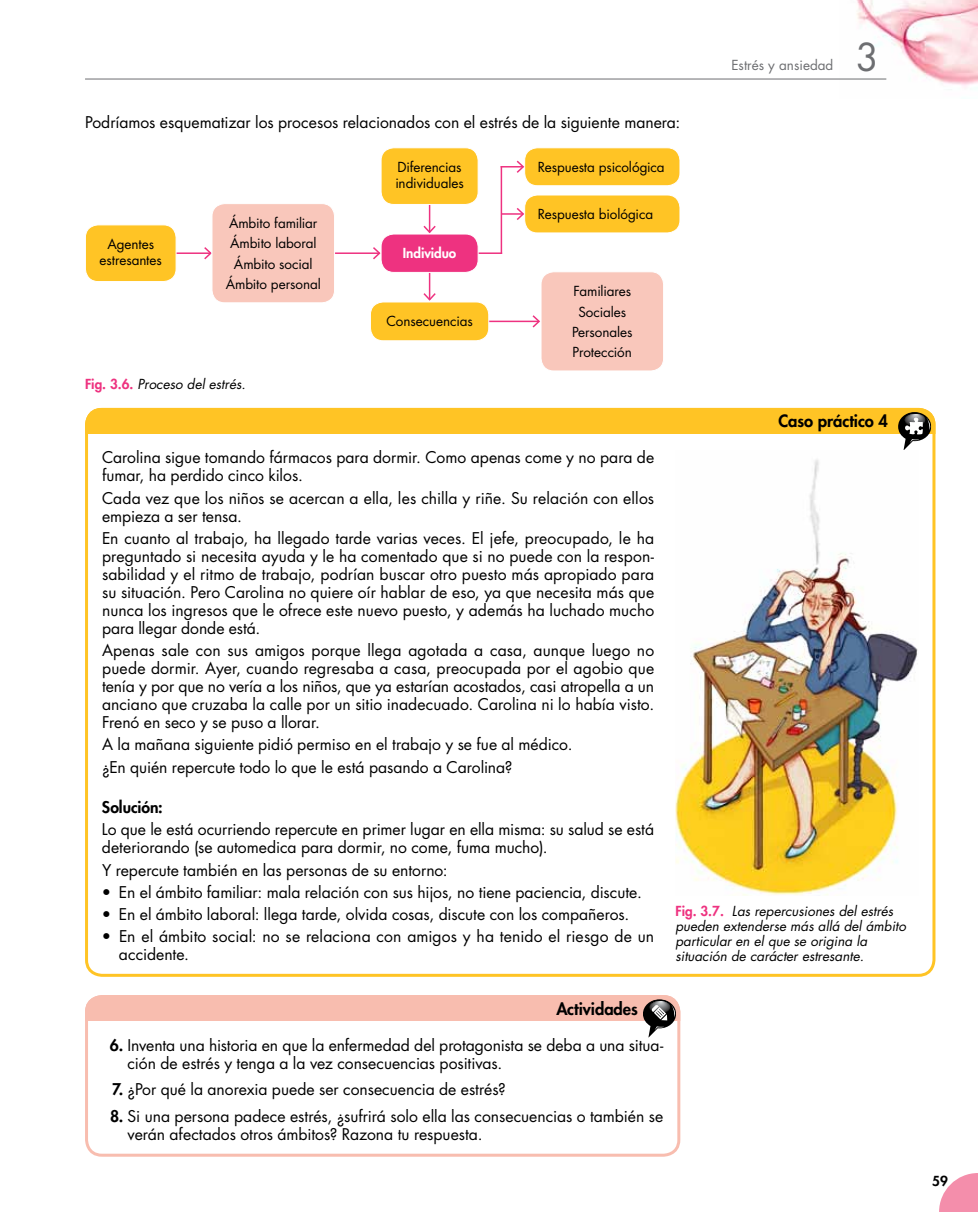
<style>
.page{position:relative;width:978px;height:1212px;background:#fff}
.page>*{position:absolute;margin:0;border:0;box-sizing:border-box;transform-origin:0 0}
.t1{font:37.5px "Futura Std";color:#6d6e71}
.t2{font:800 16.5px "Futura Std";letter-spacing:-.005em;color:#000}
.t3{font:15.75px/18px "Futura Std";color:#000}
.t4{font:800 15.75px "Futura Std";color:#000}
.t5{font:13.5px/20.4px "Futura Std";letter-spacing:-.005em;color:#000;text-align:center}
.t6{font:italic 13.5px/15px "Futura Std";color:#000}
.t7{font:13.5px "Futura Std";color:#6d6e71}
.t8{font:800 13.5px "Futura Std";letter-spacing:-.005em;color:#fff}
.t9{font:800 13.5px "Futura Std";color:#000}
.s1{font-weight:800;font-style:normal;color:#ee3280}
.s2{font-weight:800}
</style>
<div class="page">
<img style="left:840px;top:0;width:138px;height:88px">
<svg style="left:939px;top:1173px;width:39px;height:39px"></svg>
<hr style="left:85px;top:79px;width:801px;height:1px;background:#6d6e71">
<div style="left:85px;top:995px;width:595px;height:25px;background:#f8bdaf"></div>
<svg style="left:643px;top:999px;width:33px;height:39px"></svg>
<div style="left:85px;top:995px;width:595px;height:162px;border:3px solid #f8bdaf;border-radius:16px"></div>
<div style="left:85px;top:408px;width:850px;height:25px;background:#ffc425"></div>
<svg style="left:898px;top:412px;width:33px;height:38px"></svg>
<div style="left:85px;top:408px;width:850px;height:569px;border:3px solid #ffc425;border-radius:16px"></div>
<img style="left:675px;top:459px;width:243px;height:436px">
<div style="left:541px;top:272px;width:123px;height:99px;background:#f9c7bb;border-radius:13px"></div>
<div style="left:541px;top:271px;width:123px;height:100px;border:1px solid #fff;border-radius:13px"></div>
<div style="left:525px;top:148px;width:155px;height:38px;background:#ffc425;border-radius:13px"></div>
<div style="left:524px;top:147px;width:156px;height:39px;border:1px solid #fff;border-radius:13px"></div>
<div style="left:525px;top:195px;width:155px;height:38px;background:#ffc425;border-radius:13px"></div>
<div style="left:524px;top:195px;width:156px;height:38px;border:1px solid #fff;border-radius:13px"></div>
<hr style="left:118px;top:252px;width:93px;height:2px;background:#ee3280">
<svg style="left:203px;top:247px;width:9px;height:13px"></svg>
<hr style="left:287px;top:252px;width:92px;height:2px;background:#ee3280">
<svg style="left:371px;top:247px;width:10px;height:13px"></svg>
<hr style="left:417px;top:321px;width:122px;height:1px;background:#ee3280">
<svg style="left:531px;top:315px;width:9px;height:13px"></svg>
<hr style="left:444px;top:252px;width:58px;height:2px;background:#ee3280">
<svg style="left:502px;top:159px;width:23px;height:15px"></svg>
<hr style="left:501px;top:166px;width:1px;height:88px;background:#ee3280">
<hr style="left:501px;top:213px;width:22px;height:2px;background:#ee3280">
<svg style="left:515px;top:206px;width:10px;height:16px"></svg>
<div style="left:85px;top:225px;width:91px;height:57px;background:#ffc425;border-radius:13px"></div>
<div style="left:85px;top:224px;width:91px;height:58px;border:1px solid #fff;border-radius:13px"></div>
<div style="left:212px;top:204px;width:123px;height:99px;background:#f9c7bb;border-radius:13px"></div>
<div style="left:212px;top:203px;width:123px;height:100px;border:1px solid #fff;border-radius:13px"></div>
<hr style="left:429px;top:160px;width:1px;height:72px;background:#ee3280">
<svg style="left:423px;top:224px;width:13px;height:10px"></svg>
<hr style="left:429px;top:253px;width:1px;height:47px;background:#ee3280">
<svg style="left:423px;top:291px;width:13px;height:10px"></svg>
<div style="left:370px;top:302px;width:119px;height:39px;background:#ffc425;border-radius:13px"></div>
<div style="left:370px;top:302px;width:119px;height:39px;border:1px solid #fff;border-radius:13px"></div>
<div style="left:381px;top:148px;width:97px;height:56px;background:#ffc425;border-radius:13px"></div>
<div style="left:381px;top:147px;width:97px;height:58px;border:1px solid #fff;border-radius:13px"></div>
<div style="left:381px;top:234px;width:97px;height:38px;background:#ee3280;border-radius:13px"></div>
<div style="left:381px;top:234px;width:97px;height:39px;border:1px solid #fff;border-radius:13px"></div>
<p class="t3" style="left:85px;top:113px;width:597px">Podríamos esquematizar los procesos relacionados con el estrés de la siguiente manera:</p>
<p class="t5" style="left:100px;top:236px;width:64px;line-height:16.2px">Agentes estresantes</p>
<p class="t5" style="left:226px;top:213px;width:97px">Ámbito familiar<br>Ámbito laboral<br>Ámbito social<br>Ámbito personal</p>
<p class="t6" style="left:85px;top:377px;width:162px"><span class="s1">Fig. 3.6.</span> Proceso del estrés.</p>
<p class="t5" style="left:395px;top:159px;width:70px;line-height:16.2px;text-align:left">Diferencias individuales</p>
<p class="t8" style="left:403px;top:245px;width:55px">Individuo</p>
<p class="t5" style="left:386px;top:311px;width:88px">Consecuencias</p>
<p class="t5" style="left:538px;top:157px;width:128px">Respuesta psicológica</p>
<p class="t5" style="left:538px;top:204px;width:117px">Respuesta biológica</p>
<p class="t5" style="left:572px;top:281px;width:62px">Familiares<br>Sociales<br>Personales<br>Protección</p>
<p class="t7" style="left:731px;top:56px;width:104px">Estrés y ansiedad</p>
<h1 class="t1" style="left:856px;top:33px;width:25px">3</h1>
<p class="t2" style="left:779px;top:411px;width:111px">Caso práctico 4</p>
<p class="t3" style="left:102px;top:449px;width:554px">Carolina sigue tomando fármacos para dormir. Como apenas come y no para de fumar, ha perdido cinco kilos.</p>
<p class="t3" style="left:102px;top:489px;width:554px">Cada vez que los niños se acercan a ella, les chilla y riñe. Su relación con ellos empieza a ser tensa.</p>
<p class="t3" style="left:102px;top:529px;width:554px;text-align:justify">En cuanto al trabajo, ha llegado tarde varias veces. El jefe, preocupado, le ha preguntado si necesita ayuda y le ha comentado que si no puede con la respon&shy;sabilidad y el ritmo de trabajo, podrían buscar otro puesto más apropiado para su situación. Pero Carolina no quiere oír hablar de eso, ya que necesita más que nunca los ingresos que le ofrece este nuevo puesto, y además ha luchado mucho para llegar donde está.</p>
<p class="t3" style="left:102px;top:641px;width:554px;text-align:justify">Apenas sale con sus amigos porque llega agotada a casa, aunque luego no puede dormir. Ayer, cuando regresaba a casa, preocupada por el agobio que tenía y por que no vería a los niños, que ya estarían acostados, casi atropella a un anciano que cruzaba la calle por un sitio inadecuado. Carolina ni lo había visto.<br>Frenó en seco y se puso a llorar.</p>
<p class="t3" style="left:102px;top:734px;width:472px;line-height:22.2px">A la mañana siguiente pidió permiso en el trabajo y se fue al médico. ¿En quién repercute todo lo que le está pasando a Carolina?</p>
<p class="t4" style="left:102px;top:797px;width:62px">Solución:</p>
<p class="t3" style="left:102px;top:821px;width:554px">Lo que le está ocurriendo repercute en primer lugar en ella misma: su salud se está deteriorando (se automedica para dormir, no come, fuma mucho).</p>
<p class="t3" style="left:102px;top:861px;width:347px">Y repercute también en las personas de su entorno:</p>
<p class="t3" style="left:102px;top:883px;width:541px">• En el ámbito familiar: mala relación con sus hijos, no tiene paciencia, discute.</p>
<p class="t3" style="left:102px;top:905px;width:529px">• En el ámbito laboral: llega tarde, olvida cosas, discute con los compañeros.</p>
<p class="t3" style="left:119px;top:928px;width:537px;text-indent:-17px">• En el ámbito social: no se relaciona con amigos y ha tenido el riesgo de un accidente.</p>
<p class="t6" style="left:675px;top:904px;width:232px"><span class="s1">Fig. 3.7.</span> Las repercusiones del estrés pueden extenderse más allá del ámbito particular en el que se origina la situación de carácter estresante.</p>
<p class="t2" style="left:556px;top:998px;width:83px">Actividades</p>
<p class="t3" style="left:128px;top:1036px;width:537px;text-indent:-18px"><span class="s2">6.</span> Inventa una historia en que la enfermedad del protagonista se deba a una situa&shy;ción de estrés y tenga a la vez consecuencias positivas.</p>
<p class="t3" style="left:112px;top:1080px;width:395px"><span class="s2">7.</span> ¿Por qué la anorexia puede ser consecuencia de estrés?</p>
<p class="t3" style="left:128px;top:1107px;width:537px;text-indent:-18px"><span class="s2">8.</span> Si una persona padece estrés, ¿sufrirá solo ella las consecuencias o también se verán afectados otros ámbitos? Razona tu respuesta.</p>
<p class="t9" style="left:932px;top:1172px;width:17px">59</p>
</div>
